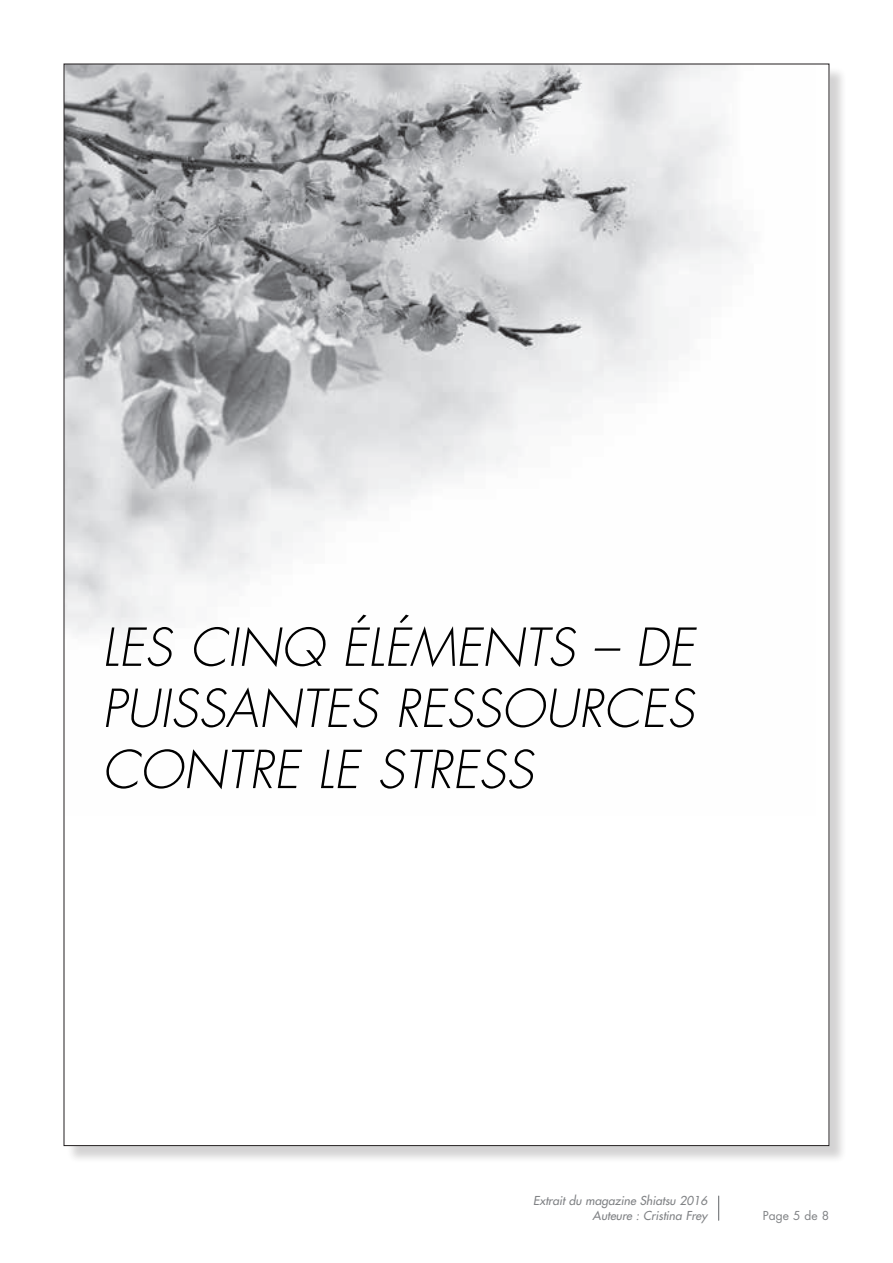
<style>
.page{position:relative;width:893px;height:1263px;background:#fff}
.page>*{position:absolute;margin:0;border:0;box-sizing:border-box;transform-origin:0 0}
.t1{font:italic 300 51px/61.1px "Futura";color:#000;text-align:justify}
.gs_rechts{font:italic 500 12px "Futura Std";color:#808285}
.t2{font:12px "Futura Std";color:#808285}
</style>
<div class="page">
<svg style="left:718px;top:1196px;width:1px;height:24px"></svg>
<div style="left:66px;top:66px;width:781px;height:1097px;background:#231f20;opacity:.2"></div>
<div style="left:64px;top:64px;width:765px;height:1081px;background:#fff"></div>
<img style="left:66px;top:66px;width:677px;height:568px">
<p class="t1" style="left:102px;top:617px;width:594px">LES CINQ ÉLÉMENTS – DE PUISSANTES RESSOURCES CONTRE LE STRESS</p>
<p class="gs_rechts" style="left:533px;top:1193px;width:176px">Extrait du magazine Shiatsu 2016</p>
<p class="gs_rechts" style="left:593px;top:1208px;width:116px">Auteure : Cristina Frey</p>
<p class="t2" style="left:763px;top:1208px;width:68px">Page 5 de 8</p>
</div>
